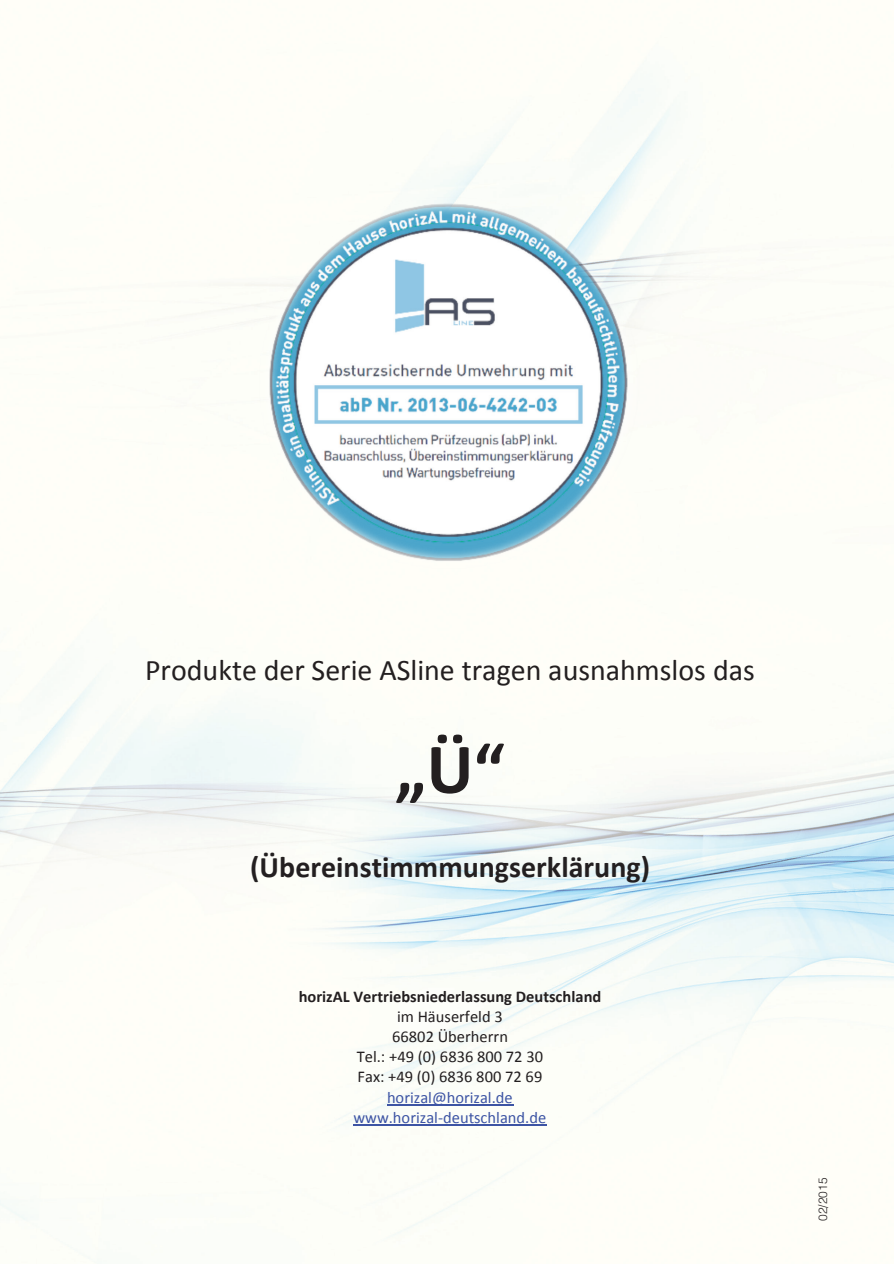
<style>
.page{position:relative;width:894px;height:1264px;background:#fff}
.page>*{position:absolute;margin:0;border:0;box-sizing:border-box;transform-origin:0 0}
.t1{font:700 72px "Calibri";color:#231f20}
.t2{font:30px "Calibri";color:#231f20}
.t3{font:700 30px "Calibri";color:#231f20}
.t4{font:16.5px/20.1px "Calibri";color:#231f20;text-align:center}
.t5{font:16.5px/20.1px "Calibri";color:#3d54a4;text-align:center}
.t6{font:700 16.5px "Calibri";color:#231f20}
.t7{font:300 12px "Helvetica";color:#231f20}
</style>
<div class="page">
<img style="left:0;top:79px;width:894px;height:1159px">
<hr style="left:387px;top:1104px;width:126px;height:2px;background:#3d54a4">
<hr style="left:353px;top:1125px;width:193px;height:1px;background:#3d54a4">
<img style="left:258px;top:196px;width:381px;height:373px">
<h2 class="t2" style="left:145px;top:651px;width:611px">Produkte der Serie ASline tragen ausnahmslos das</h2>
<h1 class="t1" style="left:395px;top:723px;width:111px">„Ü“</h1>
<h2 class="t3" style="left:250px;top:848px;width:401px">(Übereinstimmmungserklärung)</h2>
<p class="t6" style="left:299px;top:986px;width:304px">horizAL Vertriebsniederlassung Deutschland</p>
<p class="t4" style="left:357px;top:1006px;width:188px">im Häuserfeld 3<br>66802 Überherrn<br>Tel.: +49 (0) 6836 800 72 30<br>Fax: +49 (0) 6836 800 72 69</p>
<p class="t5" style="left:353px;top:1087px;width:194px">horizal@horizal.de www.horizal‐deutschland.de</p>
<p class="t7" style="left:815px;top:1221px;width:45px;rotate:-90deg">02/2015</p>
</div>
